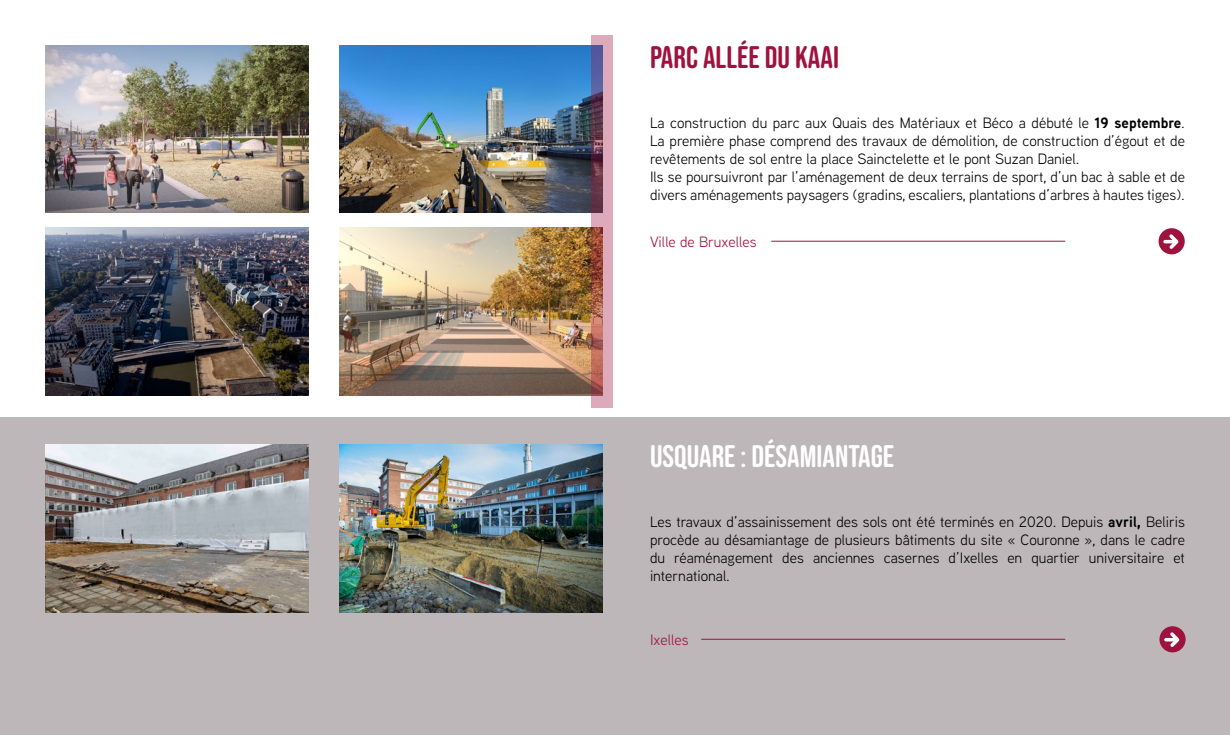
<style>
.page{position:relative;width:1230px;height:735px;background:#fff}
.page>*{position:absolute;margin:0;border:0;box-sizing:border-box;transform-origin:0 0}
.t1{font:31.25px "Bebas Neue Rounded";color:#fff}
.t2{font:31.25px "Bebas Neue Rounded";color:#9e133e}
.t3{font:15px/18px "Aaux Next";color:#000}
.t4{font:15px "Aaux Next";color:#9e133e}
.s1{font-weight:700}
</style>
<div class="page">
<div style="left:0;top:418px;width:1230px;height:317px;background:#bdb7ba"></div>
<img style="left:45px;top:45px;width:263px;height:168px">
<img style="left:45px;top:227px;width:263px;height:168px">
<img style="left:339px;top:45px;width:253px;height:168px">
<img style="left:339px;top:227px;width:253px;height:168px">
<img style="left:45px;top:445px;width:263px;height:167px">
<img style="left:339px;top:445px;width:263px;height:167px">
<hr style="left:771px;top:241px;width:294px;height:1px;background:#9e133e">
<hr style="left:701px;top:639px;width:364px;height:1px;background:#9e133e">
<svg style="left:592px;top:35px;width:21px;height:373px;background:#b17d8a"></svg>
<div style="left:1159px;top:228px;width:26px;height:26px;background:#9e133e;border-radius:50%"></div>
<svg style="left:1163px;top:234px;width:15px;height:15px"></svg>
<div style="left:1159px;top:626px;width:27px;height:26px;background:#9e133e;border-radius:50%"></div>
<svg style="left:1164px;top:632px;width:15px;height:15px"></svg>
<h1 class="t2" style="left:650px;top:40px;width:191px">PARC ALLÉE DU KAAI</h1>
<p class="t3" style="left:650px;top:113px;width:537px">La construction du parc aux Quais des Matériaux et Béco a débuté le <span class="s1">19 septembre</span>.<br>La première phase comprend des travaux de démolition, de construction d’égout et de revêtements de sol entre la place Sainctelette et le pont Suzan Daniel.<br>Ils se poursuivront par l’aménagement de deux terrains de sport, d’un bac à sable et de divers aménagements paysagers (gradins, escaliers, plantations d’arbres à hautes tiges).</p>
<p class="t4" style="left:650px;top:231px;width:108px">Ville de Bruxelles</p>
<h1 class="t1" style="left:650px;top:439px;width:246px">USQUARE : DÉSAMIANTAGE</h1>
<p class="t3" style="left:650px;top:512px;width:537px;text-align:justify">Les travaux d’assainissement des sols ont été terminés en 2020. Depuis <span class="s1">avril,</span> Beliris procède au désamiantage de plusieurs bâtiments du site « Couronne », dans le cadre du réaménagement des anciennes casernes d’Ixelles en quartier universitaire et international.</p>
<p class="t4" style="left:650px;top:629px;width:40px">Ixelles</p>
</div>
